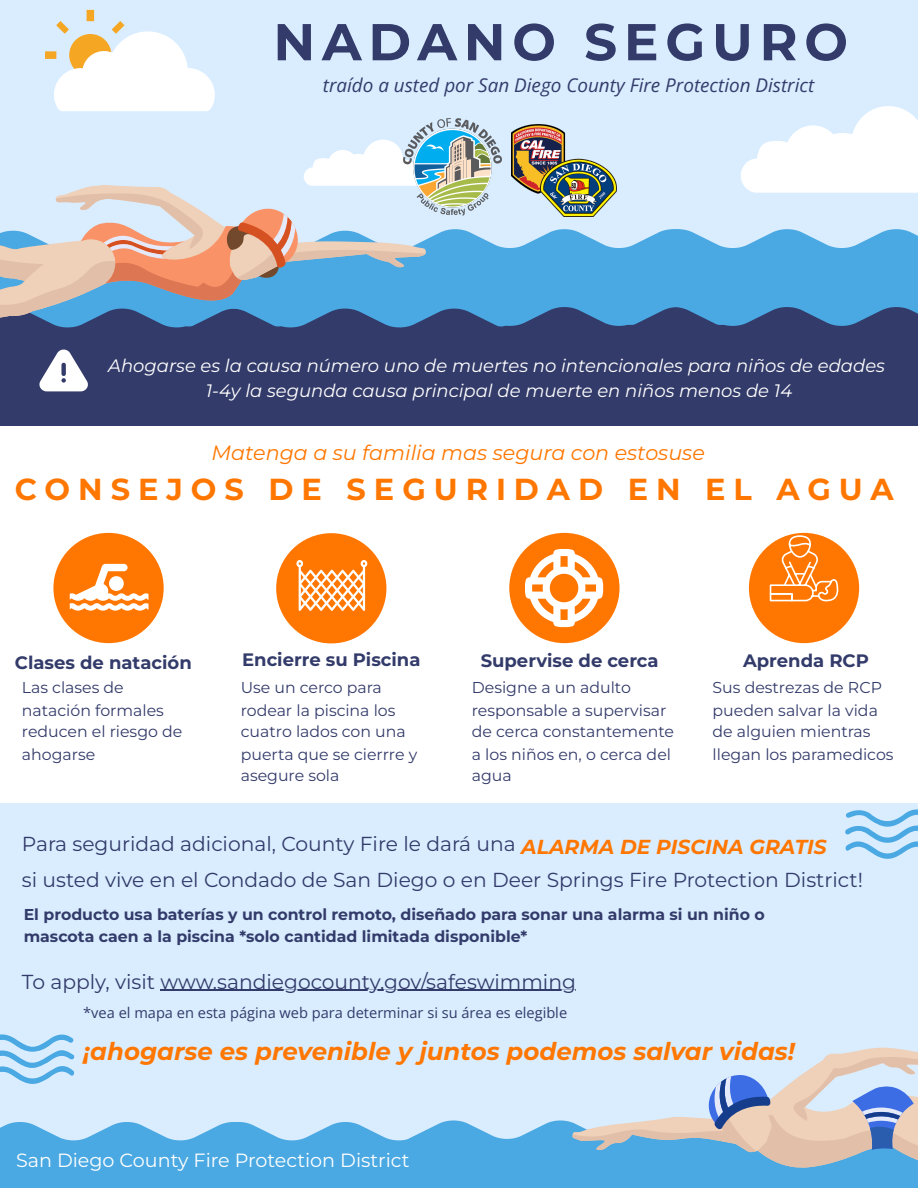
<style>
.page{position:relative;width:918px;height:1188px;background:#fff}
.page>*{position:absolute;margin:0;border:0;box-sizing:border-box;transform-origin:0 0}
.t1{font:700 51.75px "Montserrat";letter-spacing:.13em;color:#333b6a}
.t2{font:700 30.4px "Montserrat";letter-spacing:.265em;color:#f70}
.t3{font:italic 700 24.45px "Montserrat";color:#f70}
.t4{font:italic 20.7px "Montserrat";color:#f70}
.t5{font:20.25px "Montserrat";color:#333b6a}
.t6{font:italic 700 20.25px "Montserrat";color:#f70}
.t7{font:19.1px "Montserrat";color:#fff}
.t8{font:italic 18.9px "Open Sans";color:#333b6a}
.t9{font:italic 18px/24.8px "Montserrat";color:#fff;text-align:center}
.t10{font:700 18px "Montserrat";color:#333b6a}
.t11{font:15.75px/21.9px "Montserrat";color:#333b6a}
.t12{font:700 15.75px/22.5px "Montserrat";color:#333b6a}
.t13{font:14.6px "Open Sans";color:#333b6a}
</style>
<div class="page">
<div style="left:0;top:803px;width:918px;height:385px;background:#d9edff"></div>
<div style="left:0;top:271px;width:918px;height:155px;background:#333b6a"></div>
<div style="left:0;top:0;width:918px;height:282px;background:#d9edff"></div>
<div style="left:53px;top:533px;width:111px;height:110px;background:#f70;border-radius:50%"></div>
<svg style="left:0;top:10px;width:918px;height:381px"></svg>
<svg style="left:70px;top:564px;width:78px;height:47px"></svg>
<div style="left:276px;top:533px;width:110px;height:110px;background:#f70;border-radius:50%"></div>
<div style="left:509px;top:533px;width:111px;height:110px;background:#f70;border-radius:50%"></div>
<svg style="left:296px;top:560px;width:71px;height:51px"></svg>
<svg style="left:523px;top:547px;width:82px;height:82px"></svg>
<div style="left:749px;top:533px;width:110px;height:110px;background:#f70;border-radius:50%"></div>
<svg style="left:769px;top:533px;width:70px;height:69px"></svg>
<svg style="left:845px;top:809px;width:73px;height:50px"></svg>
<svg style="left:0;top:1034px;width:918px;height:154px"></svg>
<hr style="left:160px;top:990px;width:416px;height:1px;background:#333b6a">
<img style="left:403px;top:118px;width:98px;height:98px">
<p class="t1" style="left:273px;top:10px;width:576px">NADANO SEGURO</p>
<p class="t8" style="left:323px;top:72px;width:493px">traído a usted por San Diego County Fire Protection District</p>
<p class="t9" style="left:108px;top:354px;width:778px">Ahogarse es la causa número uno de muertes no intencionales para niños de edades<br>1-4y la segunda causa principal de muerte en niños menos de 14</p>
<p class="t4" style="left:212px;top:440px;width:495px">Matenga a su familia mas segura con estosuse</p>
<p class="t2" style="left:15px;top:471px;width:880px">CONSEJOS DE SEGURIDAD EN EL AGUA</p>
<p class="t10" style="left:15px;top:652px;width:178px">Clases de natación</p>
<p class="t11" style="left:22px;top:677px;width:162px;line-height:22.1px">Las clases de natación formales reducen el riesgo de ahogarse</p>
<p class="t10" style="left:242px;top:649px;width:180px">Encierre su Piscina</p>
<p class="t11" style="left:241px;top:677px;width:178px">Use un cerco para rodear la piscina los cuatro lados con una puerta que se cierrre y asegure sola</p>
<p class="t10" style="left:481px;top:650px;width:179px">Supervise de cerca</p>
<p class="t11" style="left:472px;top:677px;width:204px">Designe a un adulto responsable a supervisar de cerca constantemente a los niños en, o cerca del agua</p>
<p class="t10" style="left:743px;top:650px;width:127px">Aprenda RCP</p>
<p class="t11" style="left:713px;top:677px;width:182px;line-height:22.1px">Sus destrezas de RCP pueden salvar la vida de alguien mientras llegan los paramedicos</p>
<p class="t5" style="left:22px;top:831px;width:495px">Para seguridad adicional, County Fire le dará una</p>
<p class="t6" style="left:521px;top:834px;width:307px">ALARMA DE PISCINA GRATIS</p>
<p class="t5" style="left:22px;top:867px;width:842px">si usted vive en el Condado de San Diego o en Deer Springs Fire Protection District!</p>
<p class="t12" style="left:24px;top:903px;width:743px">El producto usa baterías y un control remoto, diseñado para sonar una alarma si un niño o mascota caen a la piscina *solo cantidad limitada disponible*</p>
<p class="t5" style="left:22px;top:969px;width:556px">To apply, visit www.sandiegocounty.gov/safeswimming</p>
<p class="t13" style="left:83px;top:1002px;width:485px">*vea el mapa en esta página web para determinar si su área es elegible</p>
<p class="t3" style="left:83px;top:1037px;width:713px">¡ahogarse es prevenible y juntos podemos salvar vidas!</p>
<p class="t7" style="left:16px;top:1149px;width:395px">San Diego County Fire Protection District</p>
</div>
